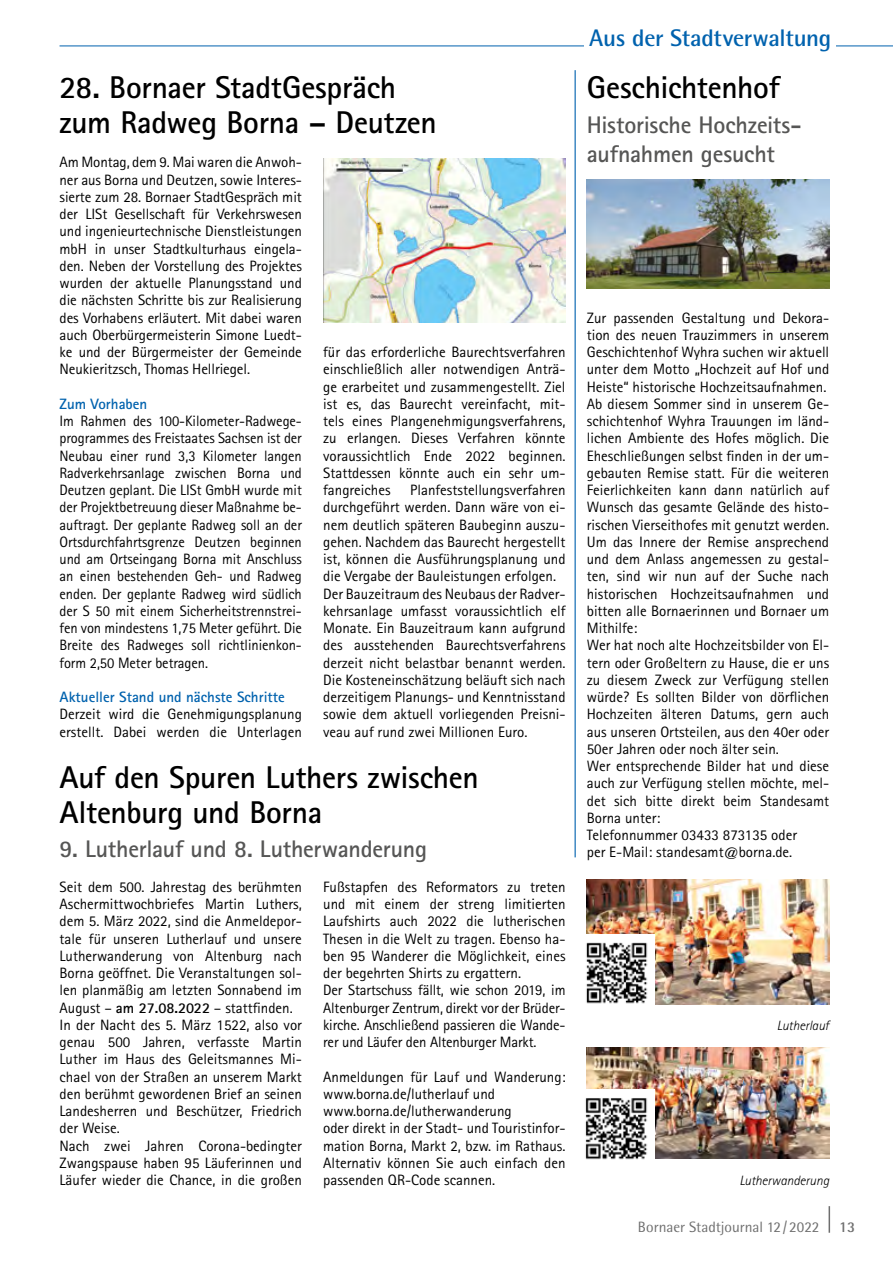
<style>
.page{position:relative;width:893px;height:1263px;background:#fff}
.page>*{position:absolute;margin:0;border:0;box-sizing:border-box;transform-origin:0 0}
.t1{font:700 31.5px/34.5px "Rotis Sans Serif";letter-spacing:-.01em;color:#000}
.t2{font:700 24px/28.8px "Rotis Sans Serif";letter-spacing:-.01em;color:#565655}
.t3{font:700 24px "Rotis Semi Sans";letter-spacing:-.01em;color:#0062ae}
.t4{font:15px/17.2px "Rotis Sans Serif";color:#000}
.t5{font:700 15px "Rotis Sans Serif";color:#0062ae}
.t6{font:15px "Rotis Semi Sans";color:#6e6e6e}
.t7{font:700 15px "Rotis Semi Sans";color:#6e6e6e}
.t8{font:italic 300 13.5px "Rotis Sans Serif";letter-spacing:-.01em;color:#000}
.s1{font-weight:700}
</style>
<div class="page">
<svg style="left:829px;top:1206px;width:1px;height:27px"></svg>
<hr style="left:60px;top:46px;width:833px;height:1px;background:#0062ae">
<div style="left:584px;top:28px;width:252px;height:24px;background:#fff"></div>
<hr style="left:575px;top:70px;width:1px;height:787px;background:#0062ae">
<img style="left:323px;top:158px;width:243px;height:165px">
<img style="left:587px;top:180px;width:242px;height:108px">
<img style="left:587px;top:879px;width:242px;height:126px">
<img style="left:587px;top:1047px;width:242px;height:112px">
<img style="left:586px;top:934px;width:69px;height:71px">
<img style="left:585px;top:1090px;width:69px;height:70px">
<h1 class="t1" style="left:60px;top:70px;width:379px">28. Bornaer StadtGespräch zum Radweg Borna – Deutzen</h1>
<p class="t4" style="left:60px;top:153px;width:244px;text-align:justify">Am Montag, dem 9. Mai waren die Anwoh&shy;ner aus Borna und Deutzen, sowie Interes&shy;sierte zum 28. Bornaer StadtGespräch mit der LISt Gesellschaft für Verkehrswesen und ingenieurtechnische Dienstleistungen mbH in unser Stadtkulturhaus eingela&shy;den. Neben der Vorstellung des Projektes wurden der aktuelle Planungsstand und die nächsten Schritte bis zur Realisierung des Vorhabens erläutert. Mit dabei waren auch Oberbürgermeisterin Simone Luedt&shy;ke und der Bürgermeister der Gemeinde Neukieritzsch, Thomas Hellriegel.</p>
<p class="t5" style="left:60px;top:394px;width:89px">Zum Vorhaben</p>
<p class="t4" style="left:60px;top:412px;width:244px;text-align:justify">Im Rahmen des 100-Kilometer-Radwege&shy;programmes des Freistaates Sachsen ist der Neubau einer rund 3,3 Kilometer langen Radverkehrsanlage zwischen Borna und Deutzen geplant. Die LISt GmbH wurde mit der Projektbetreuung dieser Maßnahme be&shy;auftragt. Der geplante Radweg soll an der Ortsdurchfahrtsgrenze Deutzen beginnen und am Ortseingang Borna mit Anschluss an einen bestehenden Geh- und Radweg enden. Der geplante Radweg wird südlich der S 50 mit einem Sicherheitstrennstrei&shy;fen von mindestens 1,75 Meter geführt. Die Breite des Radweges soll richtlinienkon&shy;form 2,50 Meter betragen.</p>
<p class="t5" style="left:60px;top:687px;width:227px">Aktueller Stand und nächste Schritte</p>
<p class="t4" style="left:60px;top:705px;width:244px">Derzeit wird die Genehmigungsplanung erstellt. Dabei werden die Unterlagen</p>
<p class="t4" style="left:323px;top:343px;width:244px;text-align:justify">für das erforderliche Baurechtsverfahren einschließlich aller notwendigen Anträ&shy;ge erarbeitet und zusammengestellt. Ziel ist es, das Baurecht vereinfacht, mit&shy;tels eines Plangenehmigungsverfahrens, zu erlangen. Dieses Verfahren könnte voraussichtlich Ende 2022 beginnen.<br>Stattdessen könnte auch ein sehr um&shy;fangreiches</p>
<p class="t4" style="left:323px;top:481px;width:244px;text-indent:87px">Planfeststellungsverfahren durchgeführt werden. Dann wäre von ei&shy;nem deutlich späteren Baubeginn auszu&shy;gehen. Nachdem das Baurecht hergestellt ist, können die Ausführungsplanung und die Vergabe der Bauleistungen erfolgen.<br>Der Bauzeitraum des Neubaus der Radver&shy;kehrsanlage umfasst voraussichtlich elf Monate. Ein Bauzeitraum kann aufgrund des ausstehenden Baurechtsverfahrens derzeit nicht belastbar benannt werden.<br>Die Kosteneinschätzung beläuft sich nach derzeitigem Planungs- und Kenntnisstand sowie dem aktuell vorliegenden Preisni&shy;veau auf rund zwei Millionen Euro.</p>
<h1 class="t1" style="left:60px;top:760px;width:421px">Auf den Spuren Luthers zwischen<br>Altenburg und Borna</h1>
<h2 class="t2" style="left:60px;top:834px;width:369px">9. Lutherlauf und 8. Lutherwanderung</h2>
<p class="t4" style="left:60px;top:878px;width:244px">Seit dem 500. Jahrestag des berühmten Aschermittwochbriefes Martin Luthers, dem 5. März 2022, sind die Anmeldepor&shy;tale für unseren Lutherlauf und unsere Lutherwanderung von Altenburg nach Borna geöffnet. Die Veranstaltungen sol&shy;len planmäßig am letzten Sonnabend im August – <span class="s1">am 27.08.2022</span> – stattfinden.<br>In der Nacht des 5. März 1522, also vor genau 500 Jahren, verfasste Martin Luther im Haus des Geleitsmannes Mi&shy;chael von der Straßen an unserem Markt den berühmt gewordenen Brief an seinen Landesherren und Beschützer, Friedrich der Weise.<br>Nach zwei Jahren Corona-bedingter Zwangspause haben 95 Läuferinnen und Läufer wieder die Chance, in die großen</p>
<p class="t4" style="left:323px;top:878px;width:244px">Fußstapfen des Reformators zu treten und mit einem der streng limitierten Laufshirts auch 2022 die lutherischen Thesen in die Welt zu tragen. Ebenso ha&shy;ben 95 Wanderer die Möglichkeit, eines der begehrten Shirts zu ergattern.<br>Der Startschuss fällt, wie schon 2019, im Altenburger Zentrum, direkt vor der Brüder&shy;kirche. Anschließend passieren die Wande&shy;rer und Läufer den Altenburger Markt.</p>
<p class="t4" style="left:323px;top:1068px;width:244px">Anmeldungen für Lauf und Wanderung: www.borna.de/lutherlauf und www.borna.de/lutherwanderung<br>oder direkt in der Stadt- und Touristinfor&shy;mation Borna, Markt 2, bzw. im Rathaus.<br>Alternativ können Sie auch einfach den passenden QR-Code scannen.</p>
<h2 class="t3" style="left:589px;top:23px;width:244px">Aus der Stadtverwaltung</h2>
<h1 class="t1" style="left:587px;top:70px;width:194px">Geschichtenhof</h1>
<h2 class="t2" style="left:587px;top:110px;width:216px">Historische Hochzeits&shy;aufnahmen gesucht</h2>
<p class="t4" style="left:587px;top:309px;width:244px">Zur passenden Gestaltung und Dekora&shy;tion des neuen Trauzimmers in unserem Geschichtenhof Wyhra suchen wir aktuell unter dem Motto „Hochzeit auf Hof und Heiste“ historische Hochzeitsaufnahmen.<br>Ab diesem Sommer sind in unserem Ge&shy;schichtenhof Wyhra Trauungen im länd&shy;lichen Ambiente des Hofes möglich. Die Eheschließungen selbst finden in der um&shy;gebauten Remise statt. Für die weiteren Feierlichkeiten kann dann natürlich auf Wunsch das gesamte Gelände des histo&shy;rischen Vierseithofes mit genutzt werden.<br>Um das Innere der Remise ansprechend und dem Anlass angemessen zu gestal&shy;ten, sind wir nun auf der Suche nach historischen Hochzeitsaufnahmen und bitten alle Bornaerinnen und Bornaer um Mithilfe:<br>Wer hat noch alte Hochzeitsbilder von El&shy;tern oder Großeltern zu Hause, die er uns zu diesem Zweck zur Verfügung stellen würde? Es sollten Bilder von dörflichen Hochzeiten älteren Datums, gern auch aus unseren Ortsteilen, aus den 40er oder 50er Jahren oder noch älter sein.<br>Wer entsprechende Bilder hat und diese auch zur Verfügung stellen möchte, mel&shy;det sich bitte direkt beim Standesamt Borna unter:<br>Telefonnummer 03433 873135 oder<br>per E-Mail: standesamt@borna.de.</p>
<p class="t8" style="left:777px;top:1017px;width:54px">Lutherlauf</p>
<p class="t8" style="left:739px;top:1173px;width:91px">Lutherwanderung</p>
<p class="t6" style="left:638px;top:1218px;width:183px">Bornaer Stadtjournal 12/2022</p>
<p class="t7" style="left:839px;top:1218px;width:18px">13</p>
</div>
